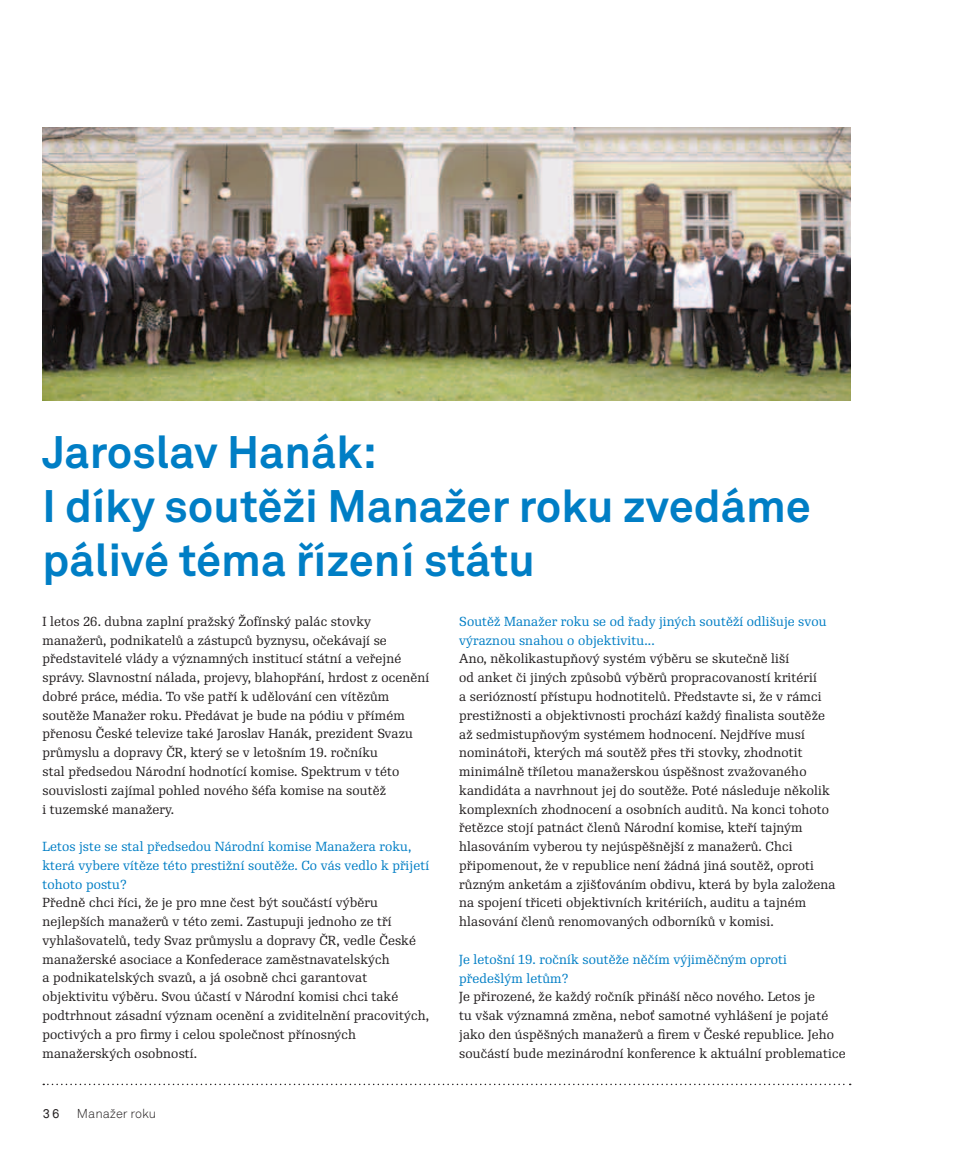
<style>
.page{position:relative;width:978px;height:1149px;background:#fff}
.page>*{position:absolute;margin:0;border:0;box-sizing:border-box;transform-origin:0 0}
.t1{font:700 45px/54px "Akkurat Pro";color:#007ec5}
.t2{font:12.75px/18.8px "Re Public Std";letter-spacing:.01em;color:#231f20}
.t3{font:12.75px/18.8px "Re Public Std";letter-spacing:.01em;color:#007ec5}
.t4{font:12.75px "Akkurat Light Pro";color:#231f20}
.t5{font:12.75px "Akkurat Mono CE";color:#231f20}
</style>
<div class="page">
<img style="left:43px;top:128px;width:807px;height:273px">
<svg style="left:43px;top:1083px;width:808px;height:1px"></svg>
<h1 class="t1" style="left:43px;top:425px;width:770px">Jaroslav Hanák:<br>I díky soutěži Manažer roku zvedáme pálivé téma řízení státu</h1>
<p class="t2" style="left:43px;top:611px;width:388px">I letos 26. dubna zaplní pražský Žofínský palác stovky manažerů, podnikatelů a zástupců byznysu, očekávají se představitelé vlády a významných institucí státní a veřejné správy. Slavnostní nálada, projevy, blahopřání, hrdost z ocenění dobré práce, média. To vše patří k udělování cen vítězům soutěže Manažer roku. Předávat je bude na pódiu v přímém přenosu České televize také Jaroslav Hanák, prezident Svazu průmyslu a dopravy ČR, který se v letošním 19. ročníku<br>stal předsedou Národní hodnotící komise. Spektrum v této souvislosti zajímal pohled nového šéfa komise na soutěž<br>i tuzemské manažery.</p>
<p class="t3" style="left:43px;top:837px;width:388px">Letos jste se stal předsedou Národní komise Manažera roku, která vybere vítěze této prestižní soutěže. Co vás vedlo k přijetí tohoto postu?</p>
<p class="t2" style="left:43px;top:893px;width:388px">Předně chci říci, že je pro mne čest být součástí výběru nejlepších manažerů v této zemi. Zastupuji jednoho ze tří vyhlašovatelů, tedy Svaz průmyslu a dopravy ČR, vedle České manažerské asociace a Konfederace zaměstnavatelských<br>a podnikatelských svazů, a já osobně chci garantovat objektivitu výběru. Svou účastí v Národní komisi chci také podtrhnout zásadní význam ocenění a zviditelnění pracovitých, poctivých a pro firmy i celou společnost přínosných manažerských osobností.</p>
<p class="t3" style="left:459px;top:612px;width:369px">Soutěž Manažer roku se od řady jiných soutěží odlišuje svou výraznou snahou o objektivitu...</p>
<p class="t2" style="left:459px;top:649px;width:378px">Ano, několikastupňový systém výběru se skutečně liší<br>od anket či jiných způsobů výběrů propracovaností kritérií<br>a seriózností přístupu hodnotitelů. Představte si, že v rámci prestižnosti a objektivnosti prochází každý finalista soutěže až sedmistupňovým systémem hodnocení. Nejdříve musí nominátoři, kterých má soutěž přes tři stovky, zhodnotit minimálně tříletou manažerskou úspěšnost zvažovaného kandidáta a navrhnout jej do soutěže. Poté následuje několik komplexních zhodnocení a osobních auditů. Na konci tohoto řetězce stojí patnáct členů Národní komise, kteří tajným hlasováním vyberou ty nejúspěšnější z manažerů. Chci připomenout, že v republice není žádná jiná soutěž, oproti různým anketám a zjišťováním obdivu, která by byla založena na spojení třiceti objektivních kritériích, auditu a tajném hlasování členů renomovaných odborníků v komisi.</p>
<p class="t3" style="left:459px;top:949px;width:329px">Je letošní 19. ročník soutěže něčím výjiměčným oproti předešlým letům?</p>
<p class="t2" style="left:459px;top:987px;width:388px">Je přirozené, že každý ročník přináší něco nového. Letos je<br>tu však významná změna, neboť samotné vyhlášení je pojaté jako den úspěšných manažerů a firem v České republice. Jeho součástí bude mezinárodní konference k aktuální problematice</p>
<p class="t5" style="left:43px;top:1104px;width:19px">36</p>
<p class="t4" style="left:77px;top:1105px;width:81px">Manažer roku</p>
</div>
